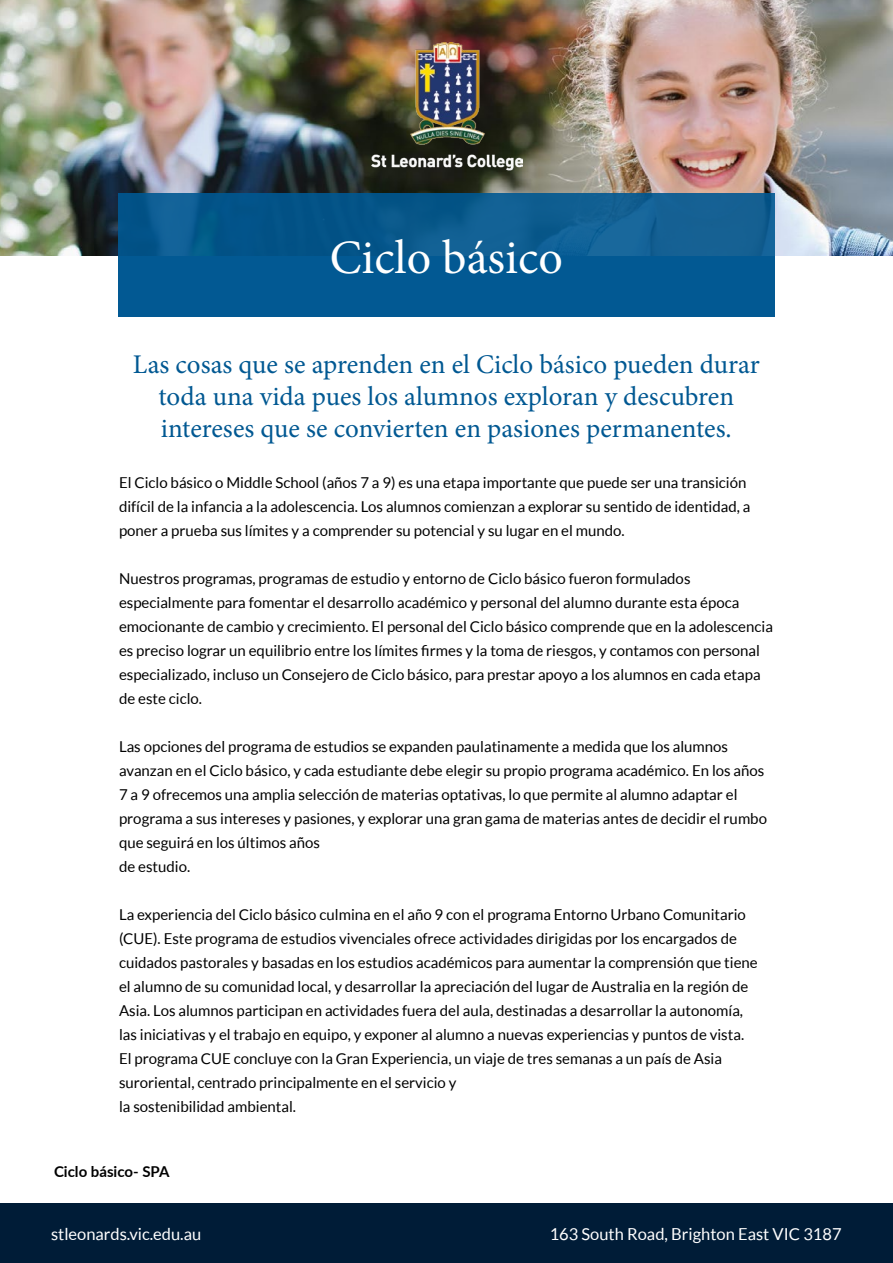
<style>
.page{position:relative;width:893px;height:1263px;background:#fff}
.page>*{position:absolute;margin:0;border:0;box-sizing:border-box;transform-origin:0 0}
.t1{font:48px "Minion Pro";color:#fff}
.t2{font:27px/32.4px "Minion Pro";color:#005892;text-align:center}
.t3{font:16.5px "Lato";color:#fff}
.t4{font:15px/24px "Lato";color:#000}
.t5{font:700 15px "Lato";color:#000}
</style>
<div class="page">
<img style="left:0;top:0;width:893px;height:255px">
<div style="left:118px;top:193px;width:657px;height:124px;background:linear-gradient(to bottom,#0e5b8d,#005994)"></div>
<img style="left:371px;top:43px;width:151px;height:128px">
<div style="left:0;top:1203px;width:893px;height:60px;background:#001c37"></div>
<h1 class="t1" style="left:330px;top:225px;width:235px">Ciclo básico</h1>
<h2 class="t2" style="left:133px;top:348px;width:628px">Las cosas que se aprenden en el Ciclo básico pueden durar toda una vida pues los alumnos exploran y descubren intereses que se convierten en pasiones permanentes.</h2>
<p class="t4" style="left:119px;top:471px;width:633px">El Ciclo básico o Middle School (años 7 a 9) es una etapa importante que puede ser una transición difícil de la infancia a la adolescencia. Los alumnos comienzan a explorar su sentido de identidad, a poner a prueba sus límites y a comprender su potencial y su lugar en el mundo.</p>
<p class="t4" style="left:119px;top:567px;width:655px">Nuestros programas, programas de estudio y entorno de Ciclo básico fueron formulados especialmente para fomentar el desarrollo académico y personal del alumno durante esta época emocionante de cambio y crecimiento. El personal del Ciclo básico comprende que en la adolescencia es preciso lograr un equilibrio entre los límites firmes y la toma de riesgos, y contamos con personal especializado, incluso un Consejero de Ciclo básico, para prestar apoyo a los alumnos en cada etapa de este ciclo.</p>
<p class="t4" style="left:119px;top:735px;width:649px">Las opciones del programa de estudios se expanden paulatinamente a medida que los alumnos avanzan en el Ciclo básico, y cada estudiante debe elegir su propio programa académico. En los años 7 a 9 ofrecemos una amplia selección de materias optativas, lo que permite al alumno adaptar el programa a sus intereses y pasiones, y explorar una gran gama de materias antes de decidir el rumbo que seguirá en los últimos años<br>de estudio.</p>
<p class="t4" style="left:119px;top:903px;width:640px">La experiencia del Ciclo básico culmina en el año 9 con el programa Entorno Urbano Comunitario (CUE). Este programa de estudios vivenciales ofrece actividades dirigidas por los encargados de cuidados pastorales y basadas en los estudios académicos para aumentar la comprensión que tiene el alumno de su comunidad local, y desarrollar la apreciación del lugar de Australia en la región de Asia. Los alumnos participan en actividades fuera del aula, destinadas a desarrollar la autonomía, las iniciativas y el trabajo en equipo, y exponer al alumno a nuevas experiencias y puntos de vista.<br>El programa CUE concluye con la Gran Experiencia, un viaje de tres semanas a un país de Asia suroriental, centrado principalmente en el servicio y<br>la sostenibilidad ambiental.</p>
<p class="t5" style="left:54px;top:1161px;width:117px">Ciclo básico- SPA</p>
<p class="t3" style="left:51px;top:1225px;width:152px">stleonards.vic.edu.au</p>
<p class="t3" style="left:550px;top:1225px;width:293px">163 South Road, Brighton East VIC 3187</p>
</div>
